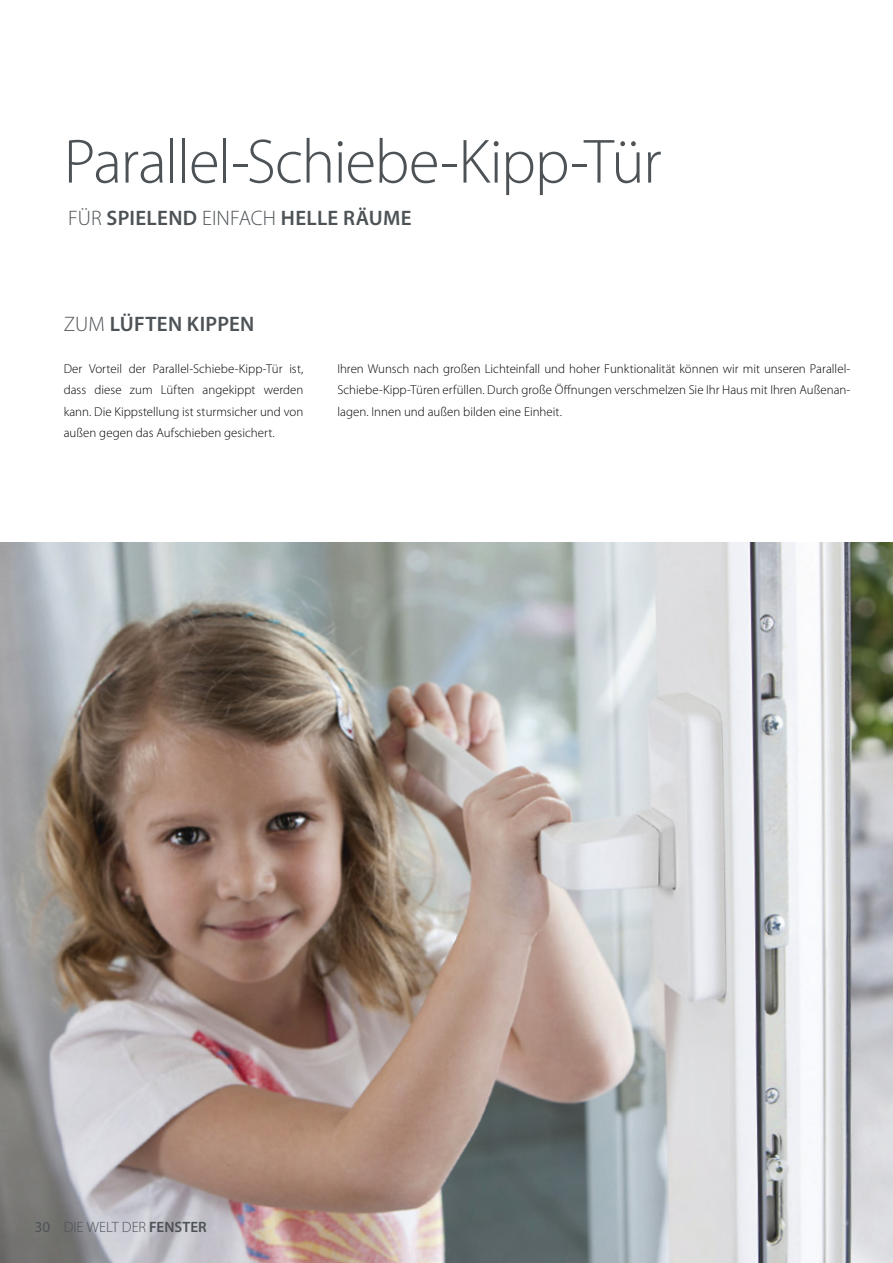
<style>
.page{position:relative;width:893px;height:1263px;background:#fff}
.page>*{position:absolute;margin:0;border:0;box-sizing:border-box;transform-origin:0 0}
.t1{font:300 63px "Myriad Pro";letter-spacing:-.025em;color:#4c5256}
.t2{font:600 21px "Myriad Pro";letter-spacing:.015em;color:#4c5256}
.t3{font:300 15px "Myriad Pro";letter-spacing:-.005em;color:#4c5256}
.t4{font:300 12.9px/21.1px "Myriad Pro";color:#000;text-align:justify}
.s1{font-weight:300}
.s2{font-weight:400}
.s3{font-weight:600}
</style>
<div class="page">
<img style="left:0;top:543px;width:893px;height:720px">
<h1 class="t1" style="left:64px;top:124px;width:599px">Parallel-Schiebe-Kipp-Tür</h1>
<h2 class="t2" style="left:68px;top:205px;width:345px"><span class="s1">FÜR</span> SPIELEND <span class="s1">EINFACH</span> HELLE RÄUME</h2>
<h2 class="t2" style="left:64px;top:310px;width:192px"><span class="s1">ZUM</span> LÜFTEN KIPPEN</h2>
<p class="t4" style="left:64px;top:358px;width:241px">Der Vorteil der Parallel-Schiebe-Kipp-Tür ist, dass diese zum Lüften angekippt werden kann. Die Kippstellung ist sturmsicher und von außen gegen das Aufschieben gesichert.</p>
<p class="t4" style="left:337px;top:358px;width:515px">Ihren Wunsch nach großen Lichteinfall und hoher Funktionalität können wir mit unseren Parallel-Schiebe-Kipp-Türen erfüllen. Durch große Öffnungen verschmelzen Sie Ihr Haus mit Ihren Außenan&shy;lagen. Innen und außen bilden eine Einheit.</p>
<p class="t3" style="left:35px;top:1218px;width:173px"><span class="s2">30</span> DIE WELT DER <span class="s3">FENSTER</span></p>
</div>
